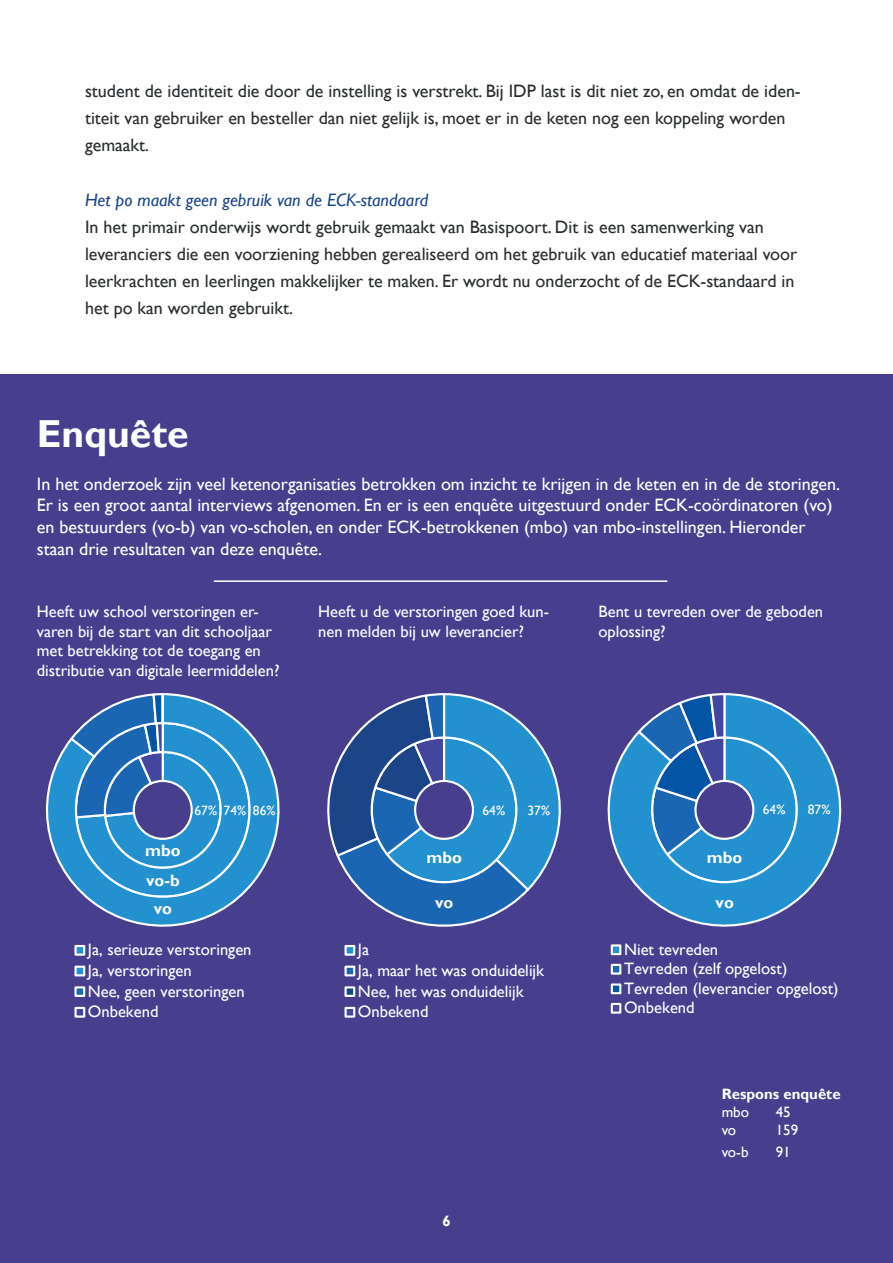
<style>
.page{position:relative;width:893px;height:1263px;background:#fff}
.page>*{position:absolute;margin:0;border:0;box-sizing:border-box;transform-origin:0 0}
.t1{font:700 39px "Gill Sans";color:#fff}
.t2{font:18px/27px "Gill Sans";color:#292d2f}
.t3{font:18px/21.6px "Gill Sans";color:#fff}
.t4{font:italic 18px "Gill Sans";color:#1b4588}
.t5{font:16.5px/20.7px "Gill Sans";color:#fff}
.t6{font:700 16.5px/30.3px "Gill Sans";color:#fff}
.t7{font:15px "Gill Sans";color:#fff}
.t8{font:700 15px "Gill Sans";color:#fff}
.t9{font:13.5px "Gill Sans";letter-spacing:.005em;color:#fff}
</style>
<div class="page">
<div style="left:0;top:374px;width:892px;height:889px;background:#473f8e"></div>
<hr style="left:214px;top:580px;width:453px;height:2px;background:#fff">
<svg style="left:45px;top:736px;width:235px;height:191px"></svg>
<svg style="left:68px;top:693px;width:185px;height:207px;background:#3b86c4"></svg>
<hr style="left:162px;top:694px;width:2px;height:29px;background:#fff">
<div style="left:74px;top:945px;width:11px;height:11px;background:#2390cf;border:2px solid #fff"></div>
<div style="left:74px;top:966px;width:11px;height:10px;background:#2390cf;border:2px solid #fff"></div>
<div style="left:74px;top:986px;width:11px;height:11px;background:#1a66b2;border:2px solid #fff"></div>
<div style="left:74px;top:1007px;width:11px;height:11px;background:#44459d;border:2px solid #fff"></div>
<svg style="left:327px;top:693px;width:234px;height:234px"></svg>
<div style="left:344px;top:945px;width:11px;height:11px;background:#2390cf;border:2px solid #fff"></div>
<div style="left:344px;top:966px;width:11px;height:10px;background:#1a66b2;border:2px solid #fff"></div>
<div style="left:344px;top:986px;width:11px;height:11px;background:#1b4588;border:2px solid #fff"></div>
<div style="left:344px;top:1007px;width:11px;height:11px;background:#44459d;border:2px solid #fff"></div>
<svg style="left:607px;top:726px;width:235px;height:201px;fill:#2390cf"></svg>
<svg style="left:636px;top:693px;width:170px;height:198px"></svg>
<div style="left:611px;top:944px;width:10px;height:11px;background:#2390cf;border:2px solid #fff"></div>
<div style="left:611px;top:964px;width:10px;height:11px;background:#1a66b2;border:2px solid #fff"></div>
<div style="left:611px;top:983px;width:10px;height:11px;background:#0155a4;border:2px solid #fff"></div>
<div style="left:611px;top:1003px;width:10px;height:11px;background:#44459d;border:2px solid #fff"></div>
<p class="t2" style="left:85px;top:78px;width:717px">student de identiteit die door de instelling is verstrekt. Bij IDP last is dit niet zo, en omdat de iden&shy;titeit van gebruiker en besteller dan niet gelijk is, moet er in de keten nog een koppeling worden gemaakt.</p>
<p class="t4" style="left:85px;top:189px;width:345px">Het po maakt geen gebruik van de ECK-standaard</p>
<p class="t2" style="left:85px;top:213px;width:714px">In het primair onderwijs wordt gebruik gemaakt van Basispoort. Dit is een samenwerking van leveranciers die een voorziening hebben gerealiseerd om het gebruik van educatief materiaal voor leerkrachten en leerlingen makkelijker te maken. Er wordt nu onderzocht of de ECK-standaard in het po kan worden gebruikt.</p>
<h1 class="t1" style="left:37px;top:410px;width:153px">Enquête</h1>
<p class="t3" style="left:37px;top:473px;width:805px">In het onderzoek zijn veel ketenorganisaties betrokken om inzicht te krijgen in de keten en in de de storingen.<br>Er is een groot aantal interviews afgenomen. En er is een enquête uitgestuurd onder ECK-coördinatoren (vo) en bestuurders (vo-b) van vo-scholen, en onder ECK-betrokkenen (mbo) van mbo-instellingen. Hieronder staan drie resultaten van deze enquête.</p>
<p class="t5" style="left:37px;top:602px;width:244px;line-height:19.8px">Heeft uw school verstoringen er&shy;varen bij de start van dit schooljaar met betrekking tot de toegang en distributie van digitale leermiddelen?</p>
<p class="t5" style="left:318px;top:602px;width:232px;line-height:19.8px">Heeft u de verstoringen goed kun&shy;nen melden bij uw leverancier?</p>
<p class="t5" style="left:598px;top:602px;width:226px;line-height:19.8px">Bent u tevreden over de geboden oplossing?</p>
<p class="t6" style="left:145px;top:836px;width:37px">mbo vo-b</p>
<p class="t6" style="left:154px;top:894px;width:20px">vo</p>
<p class="t9" style="left:194px;top:802px;width:83px">67% 74% 86%</p>
<p class="t5" style="left:88px;top:940px;width:165px">Ja, serieuze verstoringen<br>Ja, verstoringen<br>Nee, geen verstoringen<br>Onbekend</p>
<p class="t9" style="left:482px;top:802px;width:24px">64%</p>
<p class="t9" style="left:527px;top:802px;width:24px">37%</p>
<p class="t9" style="left:763px;top:802px;width:24px">64%</p>
<p class="t9" style="left:808px;top:802px;width:24px">87%</p>
<p class="t6" style="left:426px;top:842px;width:37px">mbo</p>
<p class="t6" style="left:435px;top:887px;width:20px">vo</p>
<p class="t6" style="left:707px;top:842px;width:37px">mbo</p>
<p class="t6" style="left:715px;top:887px;width:20px">vo</p>
<p class="t5" style="left:358px;top:940px;width:188px">Ja<br>Ja, maar het was onduidelijk<br>Nee, het was onduidelijk<br>Onbekend</p>
<p class="t5" style="left:624px;top:940px;width:216px;line-height:19.5px">Niet tevreden<br>Tevreden (zelf opgelost)<br>Tevreden (leverancier opgelost)<br>Onbekend</p>
<p class="t8" style="left:722px;top:1085px;width:120px">Respons enquête</p>
<p class="t7" style="left:722px;top:1103px;width:29px">mbo</p>
<p class="t7" style="left:776px;top:1103px;width:16px">45</p>
<p class="t7" style="left:722px;top:1121px;width:16px">vo</p>
<p class="t7" style="left:776px;top:1121px;width:24px">159</p>
<p class="t7" style="left:722px;top:1143px;width:28px">vo-b</p>
<p class="t7" style="left:776px;top:1143px;width:16px">91</p>
<p class="t8" style="left:442px;top:1211px;width:10px">6</p>
</div>
